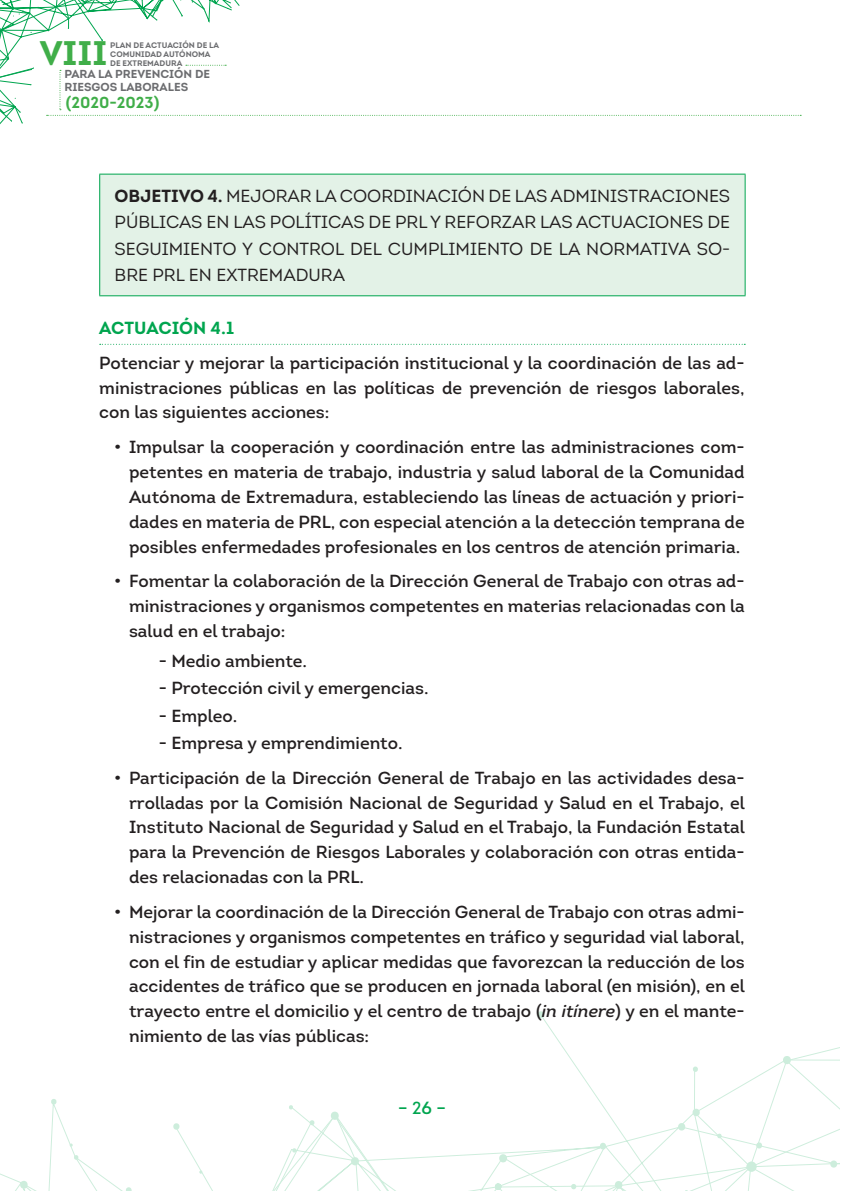
<style>
.page{position:relative;width:844px;height:1191px;background:#fff}
.page>*{position:absolute;margin:0;border:0;box-sizing:border-box;transform-origin:0 0}
.t1{font:34.12px "Intro Bold Alt";color:#40ae49}
.t2{font:17.5px/24.8px "Intro";color:#231f20;text-align:justify}
.t3{font:17.5px/26.2px "Intro Book Alt";color:#231f20;text-align:justify}
.t4{font:17.5px "Intro Bold Alt";letter-spacing:-.005em;color:#00a54f}
.t5{font:17.5px "Intro";color:#00a54f}
.t6{font:15.92px "Intro Bold Alt";color:#40ae49}
.t7{font:11.55px/13px "Intro Bold Alt";color:#6c6d70}
.t8{font:8.05px/8.9px "Intro Bold Alt";color:#6c6d70}
.s1{font-family:"Intro Bold Alt"}
.s2{font-style:italic}
</style>
<div class="page">
<svg style="left:0;top:0;width:801px;height:125px"></svg>
<svg style="left:0;top:1018px;width:838px;height:173px"></svg>
<svg style="left:19px;top:1180px;width:10px;height:8px"></svg>
<svg style="left:349px;top:1157px;width:11px;height:8px"></svg>
<svg style="left:329px;top:1111px;width:11px;height:8px"></svg>
<div style="left:746px;top:1161px;width:10px;height:10px;background:#cdeddc;border-radius:50%"></div>
<svg style="left:781px;top:1056px;width:11px;height:8px"></svg>
<svg style="left:691px;top:1108px;width:9px;height:8px"></svg>
<svg style="left:599px;top:1142px;width:7px;height:7px"></svg>
<svg style="left:613px;top:1181px;width:10px;height:7px"></svg>
<svg style="left:172px;top:1123px;width:8px;height:6px"></svg>
<svg style="left:50px;top:1098px;width:7px;height:6px"></svg>
<svg style="left:73px;top:1155px;width:6px;height:4px"></svg>
<svg style="left:199px;top:1170px;width:4px;height:3px"></svg>
<svg style="left:291px;top:1148px;width:6px;height:4px"></svg>
<svg style="left:69px;top:1143px;width:4px;height:3px"></svg>
<svg style="left:691px;top:1066px;width:7px;height:5px"></svg>
<svg style="left:494px;top:1183px;width:7px;height:7px"></svg>
<svg style="left:497px;top:1154px;width:11px;height:8px"></svg>
<svg style="left:828px;top:1160px;width:10px;height:7px"></svg>
<svg style="left:537px;top:1011px;width:7px;height:7px"></svg>
<svg style="left:676px;top:1123px;width:10px;height:7px"></svg>
<svg style="left:309px;top:1120px;width:6px;height:5px"></svg>
<svg style="left:288px;top:1105px;width:5px;height:4px"></svg>
<svg style="left:126px;top:1187px;width:6px;height:4px"></svg>
<svg style="left:755px;top:1142px;width:7px;height:6px"></svg>
<svg style="left:716px;top:1133px;width:6px;height:5px"></svg>
<svg style="left:570px;top:1184px;width:7px;height:5px"></svg>
<svg style="left:100px;top:344px;width:645px;height:1px"></svg>
<div style="left:100px;top:174px;width:645px;height:122px;background:#e3f2e7"></div>
<hr style="left:99px;top:174px;width:646px;height:1px;background:#00a54f">
<hr style="left:99px;top:174px;width:1px;height:121px;background:#00a54f">
<hr style="left:744px;top:174px;width:1px;height:121px;background:#00a54f">
<hr style="left:99px;top:295px;width:646px;height:1px;background:#00a54f">
<h1 class="t1" style="left:40px;top:31px;width:69px">VIII</h1>
<p class="t8" style="left:110px;top:41px;width:110px">PLAN DE ACTUACIÓN DE LA<br>COMUNIDAD AUTÓNOMA<br>DE EXTREMADURA</p>
<p class="t7" style="left:64px;top:68px;width:147px">PARA LA PREVENCIÓN DE<br>RIESGOS LABORALES</p>
<p class="t6" style="left:66px;top:92px;width:95px">(2020-2023)</p>
<p class="t3" style="left:115px;top:183px;width:617px"><span class="s1">OBJETIVO 4.</span> MEJORAR LA COORDINACIÓN DE LAS ADMINISTRACIONES PÚBLICAS EN LAS POLÍTICAS DE PRL Y REFORZAR LAS ACTUACIONES DE SEGUIMIENTO Y CONTROL DEL CUMPLIMIENTO DE LA NORMATIVA SO-BRE PRL EN EXTREMADURA</p>
<p class="t4" style="left:99px;top:317px;width:136px">ACTUACIÓN 4.1</p>
<p class="t2" style="left:99px;top:350px;width:646px">Potenciar y mejorar la participación institucional y la coordinación de las ad&shy;ministraciones públicas en las políticas de prevención de riesgos laborales, con las siguientes acciones:</p>
<p class="t2" style="left:129px;top:434px;width:617px;text-indent:-15px">• Impulsar la cooperación y coordinación entre las administraciones com&shy;petentes en materia de trabajo, industria y salud laboral de la Comunidad Autónoma de Extremadura, estableciendo las líneas de actuación y priori&shy;dades en materia de PRL, con especial atención a la detección temprana de posibles enfermedades profesionales en los centros de atención primaria.</p>
<p class="t2" style="left:129px;top:569px;width:617px;text-indent:-15px">• Fomentar la colaboración de la Dirección General de Trabajo con otras ad&shy;ministraciones y organismos competentes en materias relacionadas con la salud en el trabajo:</p>
<p class="t2" style="left:159px;top:648px;width:150px">- Medio ambiente.</p>
<p class="t2" style="left:159px;top:675px;width:271px">- Protección civil y emergencias.</p>
<p class="t2" style="left:159px;top:703px;width:80px">- Empleo.</p>
<p class="t2" style="left:159px;top:730px;width:245px">- Empresa y emprendimiento.</p>
<p class="t2" style="left:129px;top:765px;width:617px;text-indent:-15px">• Participación de la Dirección General de Trabajo en las actividades desa&shy;rrolladas por la Comisión Nacional de Seguridad y Salud en el Trabajo, el Instituto Nacional de Seguridad y Salud en el Trabajo, la Fundación Estatal para la Prevención de Riesgos Laborales y colaboración con otras entida&shy;des relacionadas con la PRL.</p>
<p class="t2" style="left:129px;top:899px;width:617px;text-indent:-15px">• Mejorar la coordinación de la Dirección General de Trabajo con otras admi&shy;nistraciones y organismos competentes en tráfico y seguridad vial laboral, con el fin de estudiar y aplicar medidas que favorezcan la reducción de los accidentes de tráfico que se producen en jornada laboral (en misión), en el trayecto entre el domicilio y el centro de trabajo (<span class="s2">in itínere</span>) y en el mante&shy;nimiento de las vías públicas:</p>
<p class="t5" style="left:398px;top:1096px;width:49px">– 26 –</p>
</div>
